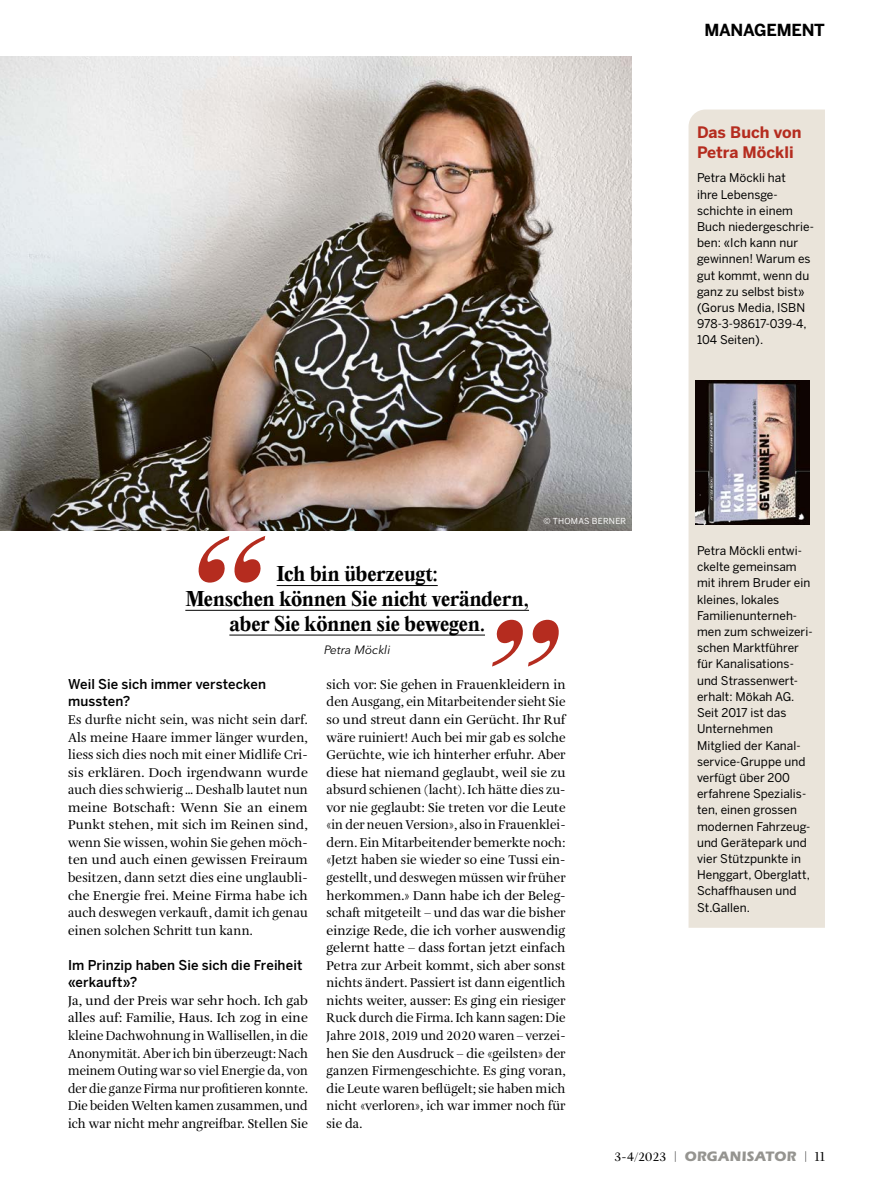
<style>
.page{position:relative;width:893px;height:1191px;background:#fff}
.page>*{position:absolute;margin:0;border:0;box-sizing:border-box;transform-origin:0 0}
.t1{font:700 18.75px/24.8px "Editorial New";letter-spacing:-.025em;color:#000;text-align:center}
.t2{font:700 16.5px "Benton Sans";letter-spacing:-.015em;color:#000}
.t3{font:700 15.75px/19.5px "Benton Sans";color:#b52c1f}
.t4{font:500 13.5px/17.5px "Benton Sans";letter-spacing:.005em;color:#000}
.t5{font:13.5px "Eras Bold ITC";letter-spacing:.02em;color:#959490}
.t6{font:13.2px/17.5px "Amalia Pro";letter-spacing:.005em;color:#000;text-align:justify}
.t7{font:12px/16.2px "Benton Sans";letter-spacing:.005em;color:#000}
.t8{font:italic 12px "Avenir Next LT Pro";letter-spacing:.005em;color:#000}
.t9{font:8.25px "Benton Sans";letter-spacing:.03em;color:#fff}
.s1{font-family:"Amalia Pro";font-size:12.75px;color:#000}
.s2{font-family:"Amalia Pro";color:#000}
</style>
<div class="page">
<div style="left:688px;top:109px;width:137px;height:818px;background:#eae4da"></div>
<img style="left:0;top:56px;width:631px;height:475px">
<img style="left:696px;top:380px;width:113px;height:144px">
<hr style="left:277px;top:585px;width:161px;height:1px;background:#000">
<hr style="left:185px;top:610px;width:344px;height:1px;background:#000">
<hr style="left:229px;top:635px;width:256px;height:1px;background:#000">
<svg style="left:198px;top:536px;width:68px;height:46px"></svg>
<svg style="left:492px;top:620px;width:67px;height:46px"></svg>
<p class="t2" style="left:704px;top:21px;width:122px">MANAGEMENT</p>
<p class="t9" style="left:543px;top:516px;width:84px">© THOMAS BERNER</p>
<h1 class="t1" style="left:185px;top:562px;width:345px">Ich bin überzeugt:<br>Menschen können Sie nicht verändern, aber Sie können sie bewegen.</h1>
<p class="t8" style="left:324px;top:642px;width:68px">Petra Möckli</p>
<p class="t4" style="left:68px;top:675px;width:199px">Weil Sie sich immer verstecken mussten?</p>
<p class="t6" style="left:68px;top:711px;width:241px">Es durfte nicht sein, was nicht sein darf.<br>Als meine Haare immer länger wurden, liess sich dies noch mit einer Midlife Cri&shy;sis erklären. Doch irgendwann wurde auch dies schwierig… Deshalb lautet nun meine Botschaft: Wenn Sie an einem Punkt stehen, mit sich im Reinen sind, wenn Sie wissen, wohin Sie gehen möch&shy;ten und auch einen gewissen Freiraum besitzen, dann setzt dies eine unglaubli&shy;che Energie frei. Meine Firma habe ich auch deswegen verkauft, damit ich genau einen solchen Schritt tun kann.</p>
<p class="t4" style="left:68px;top:956px;width:236px">Im Prinzip haben Sie sich die Freiheit «erkauft»?</p>
<p class="t6" style="left:68px;top:992px;width:241px">Ja, und der Preis war sehr hoch. Ich gab alles auf: Familie, Haus. Ich zog in eine kleine Dachwohnung in Wallisellen, in die Anonymität. Aber ich bin überzeugt: Nach meinem Outing war so viel Energie da, von der die ganze Firma nur profitieren konnte.<br>Die beiden Welten kamen zusammen, und ich war nicht mehr angreifbar. Stellen Sie</p>
<p class="t6" style="left:327px;top:676px;width:240px">sich vor: Sie gehen in Frauenkleidern in den Ausgang, ein Mitarbeitender sieht Sie so und streut dann ein Gerücht. Ihr Ruf wäre ruiniert! Auch bei mir gab es solche Gerüchte, wie ich hinterher erfuhr. Aber diese hat niemand geglaubt, weil sie zu absurd schienen (lacht). Ich hätte dies zu&shy;vor nie geglaubt: Sie treten vor die Leute «in der neuen Version», also in Frauenklei&shy;dern. Ein Mitarbeitender bemerkte noch: «Jetzt haben sie wieder so eine Tussi ein&shy;gestellt, und deswegen müssen wir früher herkommen.» Dann habe ich der Beleg&shy;schaft mitgeteilt – und das war die bisher einzige Rede, die ich vorher auswendig gelernt hatte – dass fortan jetzt einfach Petra zur Arbeit kommt, sich aber sonst nichts ändert. Passiert ist dann eigentlich nichts weiter, ausser: Es ging ein riesiger Ruck durch die Firma. Ich kann sagen: Die Jahre 2018, 2019 und 2020 waren – verzei&shy;hen Sie den Ausdruck – die «geilsten» der ganzen Firmengeschichte. Es ging voran, die Leute waren beflügelt; sie haben mich nicht «verloren», ich war immer noch für sie da.</p>
<p class="t3" style="left:697px;top:123px;width:106px">Das Buch von<br>Petra Möckli</p>
<p class="t7" style="left:697px;top:170px;width:118px">Petra Möckli hat<br>ihre Lebensge&shy;schichte in einem<br>Buch niedergeschrie&shy;ben: «Ich kann nur gewinnen! Warum es gut kommt, wenn du ganz zu selbst bist» (Gorus Media, ISBN<br>978-3-98617-039-4,<br>104 Seiten).</p>
<p class="t7" style="left:697px;top:543px;width:117px">Petra Möckli entwi&shy;ckelte gemeinsam mit ihrem Bruder ein kleines, lokales<br>Familienunterneh&shy;men zum schweizeri&shy;schen Marktführer für Kanalisations&shy;und Strassenwert&shy;erhalt: Mökah AG.<br>Seit 2017 ist das<br>Unternehmen<br>Mitglied der Kanal&shy;service-Gruppe und verfügt über 200 erfahrene Spezialis&shy;ten, einen grossen modernen Fahrzeug&shy;und Gerätepark und vier Stützpunkte in<br>Henggart, Oberglatt,<br>Schaffhausen und<br>St.Gallen.</p>
<p class="t5" style="left:614px;top:1148px;width:212px"><span class="s1">3-4/2023 |</span> ORGANISATOR <span class="s1">|</span> <span class="s2">11</span></p>
</div>
